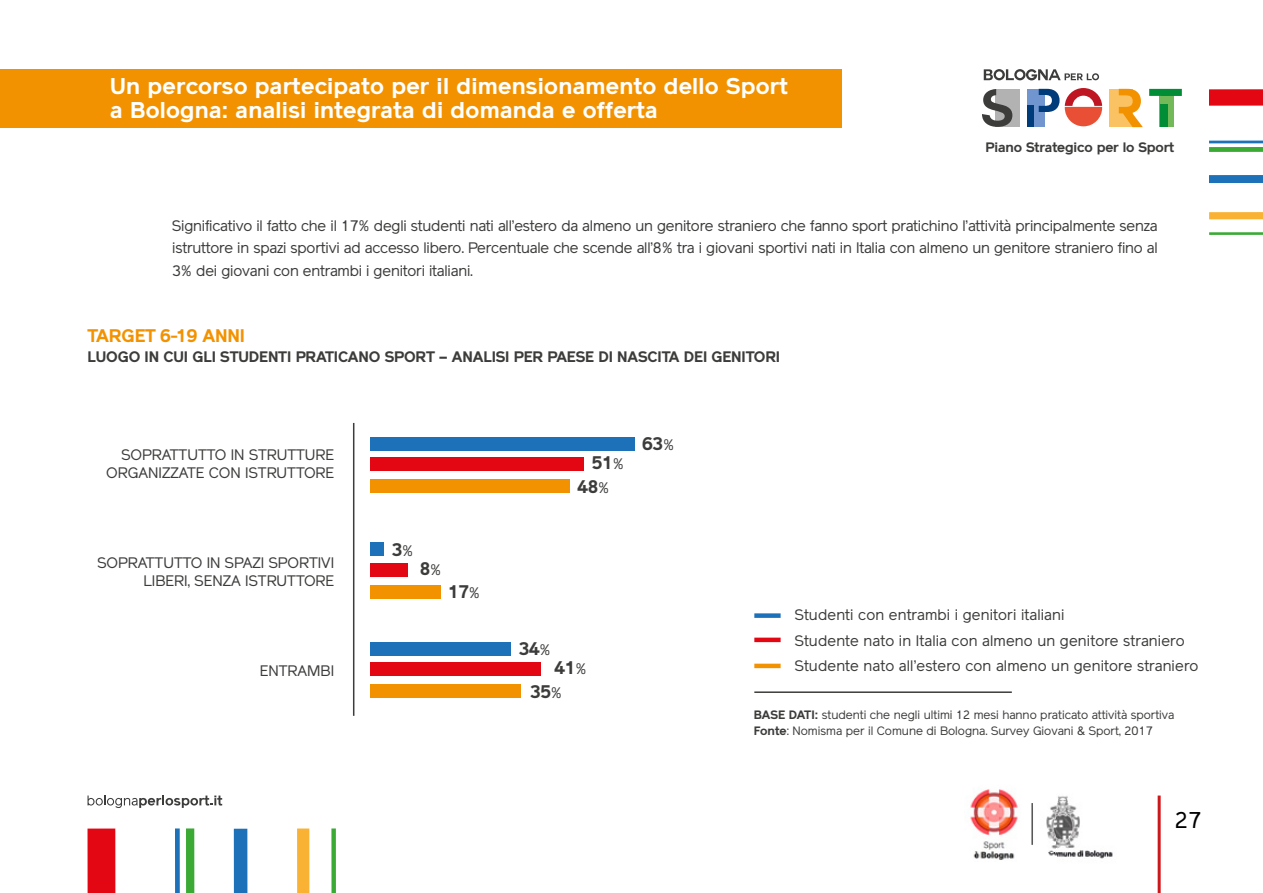
<style>
.page{position:relative;width:1263px;height:893px;background:#fff}
.page>*{position:absolute;margin:0;border:0;box-sizing:border-box;transform-origin:0 0}
.t1{font:700 22.5px/24px "Reader";letter-spacing:.01em;color:#fff}
.t2{font:22.5px "Reader";color:#000}
.t3{font:700 18px "Reader";letter-spacing:-.01em;color:#3c3c3b}
.t4{font:700 18px "Reader";letter-spacing:-.01em;color:#f39200}
.t5{font:15px/22.5px "Reader";color:#3c3c3b;text-align:right}
.t6{font:700 15px "Reader";letter-spacing:-.01em;color:#3c3c3b}
.t7{font:700 13.5px "Reader";letter-spacing:-.01em;color:#3c3c3b}
.t8{font:12px/16.5px "Reader";color:#3c3c3b}
.s1{font-weight:400;font-size:15px}
.s2{font-weight:700}
</style>
<div class="page">
<hr style="left:1158px;top:795px;width:3px;height:98px;background:#cd171a">
<div style="left:996px;top:89px;width:24px;height:38px;background:#b3b2b2"></div>
<div style="left:1027px;top:89px;width:17px;height:38px;background:#7196cf"></div>
<div style="left:1109px;top:89px;width:23px;height:38px;background:#fbc263"></div>
<div style="left:1160px;top:89px;width:14px;height:38px;background:#74b959"></div>
<svg style="left:984px;top:69px;width:115px;height:11px"></svg>
<svg style="left:1039px;top:89px;width:20px;height:23px"></svg>
<svg style="left:1065px;top:88px;width:37px;height:38px"></svg>
<svg style="left:1119px;top:89px;width:24px;height:38px"></svg>
<svg style="left:1149px;top:89px;width:33px;height:7px"></svg>
<svg style="left:982px;top:89px;width:30px;height:38px"></svg>
<div style="left:1027px;top:106px;width:6px;height:21px;background:#003c7a"></div>
<div style="left:1160px;top:105px;width:7px;height:22px;background:#008d36"></div>
<div style="left:1209px;top:89px;width:54px;height:17px;background:#e30613"></div>
<hr style="left:1209px;top:141px;width:54px;height:2px;background:#1d71b8">
<div style="left:1209px;top:147px;width:54px;height:5px;background:#3aaa35"></div>
<div style="left:1209px;top:175px;width:54px;height:8px;background:#1d71b8"></div>
<div style="left:1209px;top:212px;width:54px;height:7px;background:#f9b234"></div>
<hr style="left:1209px;top:232px;width:54px;height:3px;background:#3aaa35">
<div style="left:88px;top:828px;width:27px;height:65px;background:#e30613"></div>
<div style="left:175px;top:828px;width:5px;height:65px;background:#1d71b8"></div>
<div style="left:186px;top:828px;width:8px;height:65px;background:#3aaa35"></div>
<div style="left:234px;top:829px;width:13px;height:64px;background:#1d71b8"></div>
<div style="left:297px;top:828px;width:12px;height:65px;background:#f9b234"></div>
<div style="left:331px;top:828px;width:5px;height:65px;background:#3aaa35"></div>
<img style="left:1031px;top:796px;width:82px;height:63px">
<svg style="left:88px;top:795px;width:134px;height:13px"></svg>
<hr style="left:1032px;top:803px;width:1px;height:42px;background:#000">
<img style="left:970px;top:789px;width:48px;height:71px">
<div style="left:0;top:70px;width:842px;height:58px;background:#f39200"></div>
<hr style="left:353px;top:423px;width:1px;height:293px;background:#3c3c3b">
<div style="left:754px;top:613px;width:27px;height:5px;background:#1d71b8"></div>
<hr style="left:754px;top:638px;width:27px;height:4px;background:#e30613">
<hr style="left:754px;top:664px;width:27px;height:4px;background:#f39200">
<hr style="left:754px;top:691px;width:258px;height:2px;background:#3c3c3b">
<div style="left:370px;top:437px;width:265px;height:14px;background:#1d71b8"></div>
<div style="left:370px;top:542px;width:14px;height:14px;background:#1d71b8"></div>
<div style="left:370px;top:642px;width:140px;height:14px;background:#1d71b8"></div>
<div style="left:370px;top:457px;width:214px;height:14px;background:#e30613"></div>
<div style="left:370px;top:563px;width:37px;height:14px;background:#e30613"></div>
<div style="left:370px;top:662px;width:170px;height:14px;background:#e30613"></div>
<div style="left:370px;top:479px;width:200px;height:14px;background:#f39200"></div>
<div style="left:370px;top:585px;width:70px;height:14px;background:#f39200"></div>
<div style="left:370px;top:684px;width:151px;height:14px;background:#f39200"></div>
<h1 class="t1" style="left:110px;top:75px;width:679px">Un percorso partecipato per il dimensionamento dello Sport a Bologna: analisi integrata di domanda e offerta</h1>
<p class="t7" style="left:985px;top:139px;width:190px">Piano Strategico per lo Sport</p>
<p class="t5" style="left:172px;top:214px;width:987px;text-align:justify">Significativo il fatto che il 17% degli studenti nati all’estero da almeno un genitore straniero che fanno sport pratichino l’attività principalmente senza istruttore in spazi sportivi ad accesso libero. Percentuale che scende all’8% tra i giovani sportivi nati in Italia con almeno un genitore straniero fino al 3% dei giovani con entrambi i genitori italiani.</p>
<p class="t4" style="left:88px;top:325px;width:159px">TARGET 6-19 ANNI</p>
<p class="t6" style="left:88px;top:348px;width:694px">LUOGO IN CUI GLI STUDENTI PRATICANO SPORT – ANALISI PER PAESE DI NASCITA DEI GENITORI</p>
<p class="t5" style="left:106px;top:446px;width:229px;line-height:18px">SOPRATTUTTO IN STRUTTURE<br>ORGANIZZATE CON ISTRUTTORE</p>
<p class="t5" style="left:97px;top:554px;width:238px;line-height:18px">SOPRATTUTTO IN SPAZI SPORTIVI<br>LIBERI, SENZA ISTRUTTORE</p>
<p class="t5" style="left:260px;top:659px;width:76px">ENTRAMBI</p>
<p class="t3" style="left:392px;top:539px;width:23px">3<span class="s1">%</span></p>
<p class="t3" style="left:420px;top:558px;width:23px">8<span class="s1">%</span></p>
<p class="t3" style="left:448px;top:581px;width:34px">17<span class="s1">%</span></p>
<p class="t3" style="left:592px;top:453px;width:34px">51<span class="s1">%</span></p>
<p class="t3" style="left:577px;top:476px;width:34px">48<span class="s1">%</span></p>
<p class="t3" style="left:642px;top:433px;width:34px">63<span class="s1">%</span></p>
<p class="t3" style="left:519px;top:638px;width:34px">34<span class="s1">%</span></p>
<p class="t3" style="left:554px;top:657px;width:34px">41<span class="s1">%</span></p>
<p class="t3" style="left:530px;top:681px;width:34px">35<span class="s1">%</span></p>
<p class="t5" style="left:795px;top:602px;width:405px;line-height:25.5px;text-align:left">Studenti con entrambi i genitori italiani<br>Studente nato in Italia con almeno un genitore straniero<br>Studente nato all’estero con almeno un genitore straniero</p>
<p class="t8" style="left:754px;top:706px;width:422px"><span class="s2">BASE DATI:</span> studenti che negli ultimi 12 mesi hanno praticato attività sportiva<br><span class="s2">Fonte</span>: Nomisma per il Comune di Bologna. Survey Giovani &amp; Sport, 2017</p>
<h1 class="t2" style="left:1175px;top:807px;width:28px">27</h1>
</div>
